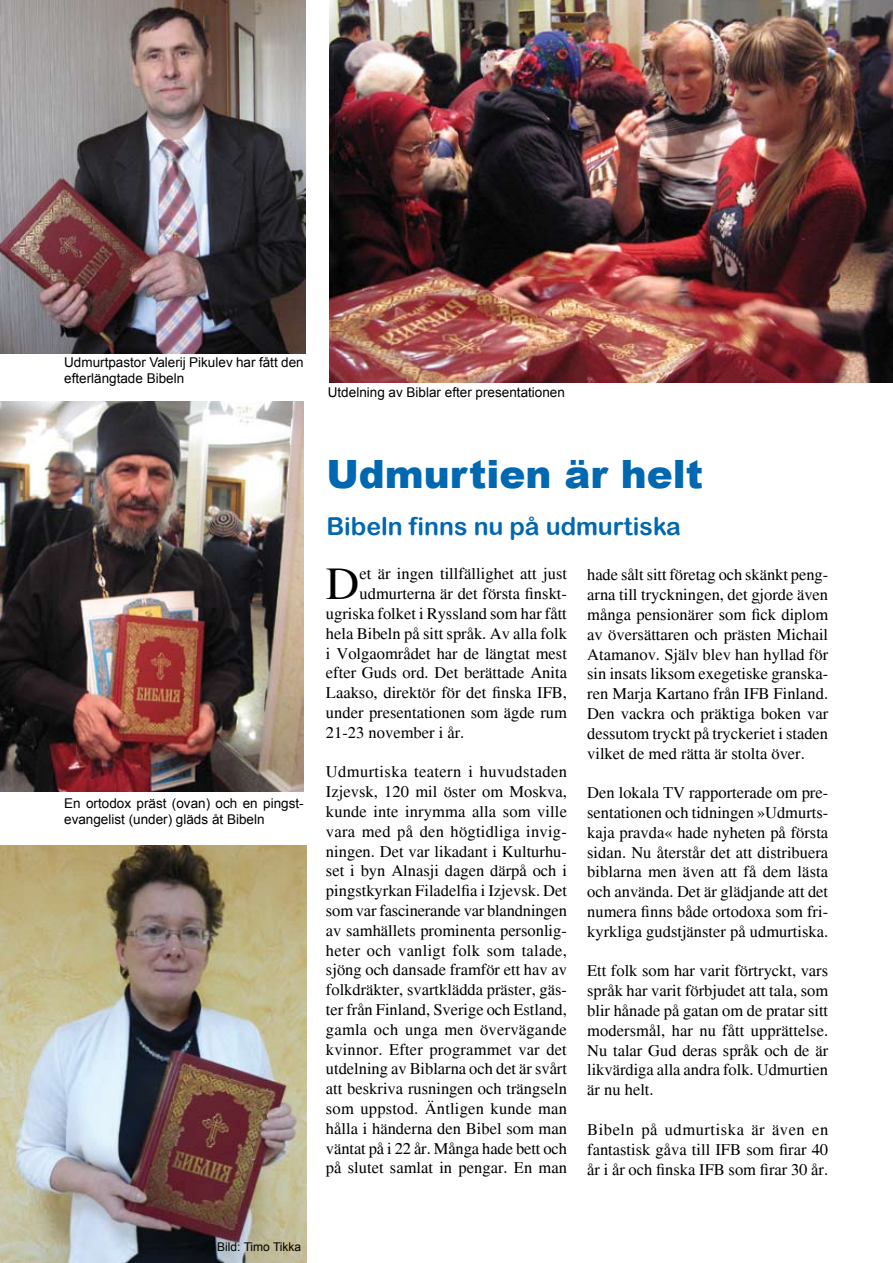
<style>
.page{position:relative;width:893px;height:1263px;background:#fff}
.page>*{position:absolute;margin:0;border:0;box-sizing:border-box;transform-origin:0 0}
.t1{font:46.35px "Times New Roman";color:#000}
.t2{font:900 39px "Arial";color:#0067b1}
.t3{font:24.75px "Arial Rounded MT Bold";color:#0067b1}
.t4{font:16.5px/19.8px "Times New Roman";color:#000;text-align:justify}
.t5{font:13.5px/16.2px "Arial";color:#000}
.t6{font:12px "Arial";color:#000}
</style>
<div class="page">
<img style="left:329px;top:0;width:564px;height:383px">
<img style="left:0;top:0;width:305px;height:353px">
<img style="left:0;top:401px;width:304px;height:390px">
<img style="left:0;top:845px;width:307px;height:418px">
<p class="t5" style="left:64px;top:355px;width:241px">Udmurtpastor Valerij Pikulev har fått den efterlängtade Bibeln</p>
<p class="t5" style="left:328px;top:384px;width:239px">Utdelning av Biblar efter presentationen</p>
<p class="t5" style="left:64px;top:795px;width:241px">En ortodox präst (ovan) och en pingst&shy;evangelist (under) gläds åt Bibeln</p>
<h2 class="t2" style="left:326px;top:446px;width:378px">Udmurtien är helt</h2>
<h3 class="t3" style="left:326px;top:511px;width:356px">Bibeln finns nu på udmurtiska</h3>
<h1 class="t1" style="left:326px;top:558px;width:35px">D</h1>
<p class="t4" style="left:359px;top:564px;width:209px">et är ingen tillfällighet att just</p>
<p class="t4" style="left:359px;top:584px;width:209px">udmurterna är det första finskt-</p>
<p class="t4" style="left:326px;top:604px;width:242px">ugriska folket i Ryssland som har fått</p>
<p class="t4" style="left:326px;top:623px;width:242px">hela Bibeln på sitt språk. Av alla folk</p>
<p class="t4" style="left:326px;top:643px;width:242px">i Volgaområdet har de längtat mest</p>
<p class="t4" style="left:326px;top:663px;width:242px">efter Guds ord. Det berättade Anita</p>
<p class="t4" style="left:326px;top:683px;width:242px">Laakso, direktör för det finska IFB,</p>
<p class="t4" style="left:326px;top:703px;width:242px">under presentationen som ägde rum</p>
<p class="t4" style="left:326px;top:722px;width:140px">21-23 november i år.</p>
<p class="t4" style="left:326px;top:762px;width:243px">Udmurtiska teatern i huvudstaden Izjevsk, 120 mil öster om Moskva, kunde inte inrymma alla som ville vara med på den högtidliga invig&shy;ningen. Det var likadant i Kulturhu&shy;set i byn Alnasji dagen därpå och i pingstkyrkan Filadelfia i Izjevsk. Det som var fascinerande var blandningen av samhällets prominenta personlig&shy;heter och vanligt folk som talade, sjöng och dansade framför ett hav av folkdräkter, svartklädda präster, gäs&shy;ter från Finland, Sverige och Estland, gamla och unga men övervägande kvinnor. Efter programmet var det utdelning av Biblarna och det är svårt att beskriva rusningen och trängseln som uppstod. Äntligen kunde man hålla i händerna den Bibel som man väntat på i 22 år. Många hade bett och på slutet samlat in pengar. En man</p>
<p class="t4" style="left:587px;top:565px;width:242px">hade sålt sitt företag och skänkt peng&shy;arna till tryckningen, det gjorde även många pensionärer som fick diplom av översättaren och prästen Michail Atamanov. Själv blev han hyllad för sin insats liksom exegetiske granska&shy;ren Marja Kartano från IFB Finland.<br>Den vackra och präktiga boken var dessutom tryckt på tryckeriet i staden vilket de med rätta är stolta över.</p>
<p class="t4" style="left:587px;top:783px;width:243px">Den lokala TV rapporterade om pre&shy;sentationen och tidningen »Udmurts&shy;kaja pravda« hade nyheten på första sidan. Nu återstår det att distribuera biblarna men även att få dem lästa och använda. Det är glädjande att det numera finns både ortodoxa som fri&shy;kyrkliga gudstjänster på udmurtiska.</p>
<p class="t4" style="left:587px;top:961px;width:243px">Ett folk som har varit förtryckt, vars språk har varit förbjudet att tala, som blir hånade på gatan om de pratar sitt modersmål, har nu fått upprättelse.<br>Nu talar Gud deras språk och de är likvärdiga alla andra folk. Udmurtien är nu helt.</p>
<p class="t4" style="left:587px;top:1120px;width:243px">Bibeln på udmurtiska är även en fantastisk gåva till IFB som firar 40 år i år och finska IFB som firar 30 år.</p>
<p class="t6" style="left:217px;top:1238px;width:86px">Bild: Timo Tikka</p>
</div>
